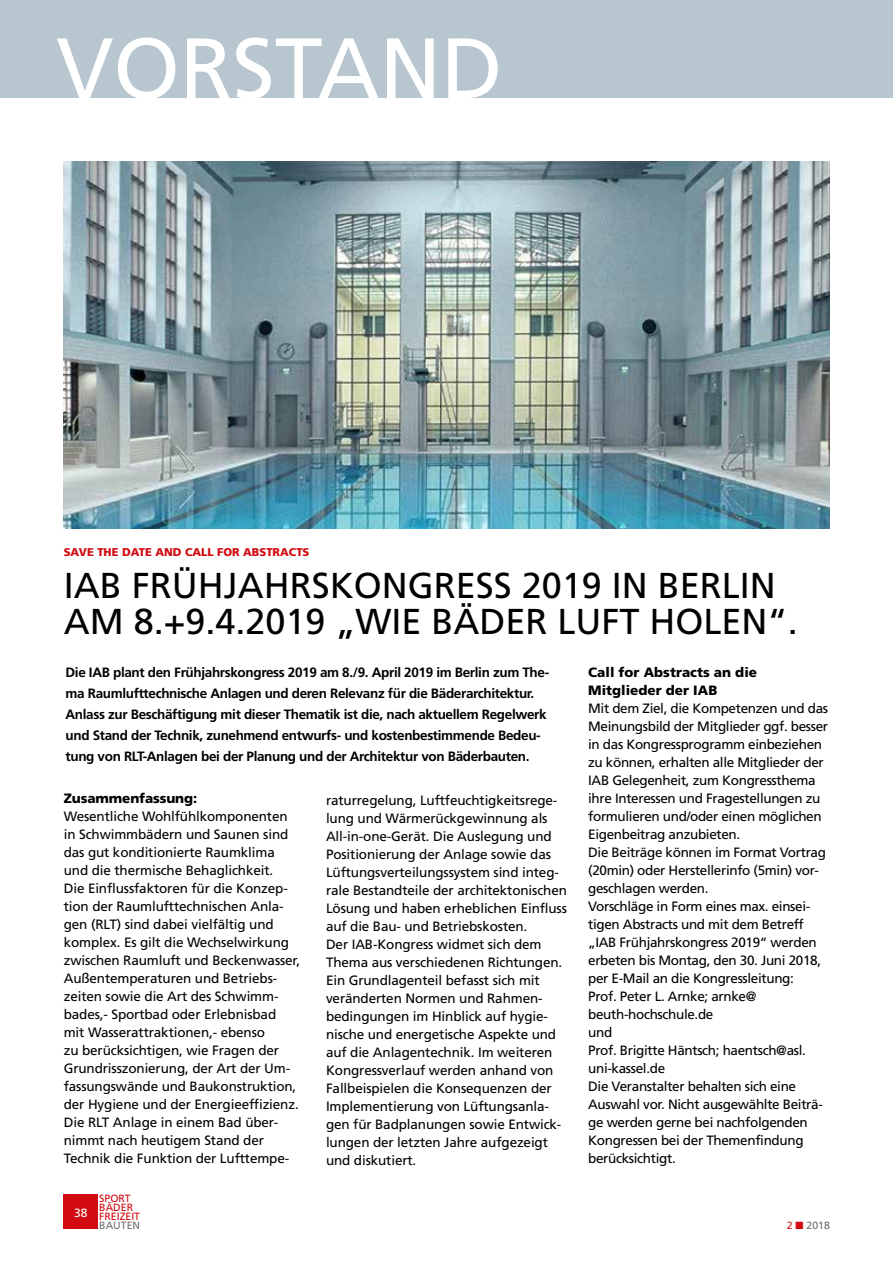
<style>
.page{position:relative;width:893px;height:1263px;background:#fff}
.page>*{position:absolute;margin:0;border:0;box-sizing:border-box;transform-origin:0 0}
.t1{font:85.5px "Frutiger LT Std";color:#fff}
.t2{font:36px/36px "Frutiger LT Std";color:#000}
.t3{font:13.5px/18px "Frutiger LT Std";letter-spacing:-.01em;color:#000}
.t4{font:700 13.5px/21px "Frutiger LT Std";letter-spacing:-.025em;color:#000}
.t5{font:900 13.5px/18px "Frutiger LT Std";color:#000}
.t6{font:12px "Frutiger LT Std";color:#fff}
.t7{font:900 11.25px "Frutiger LT Std";color:#d20a11}
.t8{font:10.5px/9px "Frutiger LT Std";color:#d20a11}
.t9{font:10.5px "Frutiger LT Std";color:#706f6f}
.s1{color:#d20a11}
</style>
<div class="page">
<div style="left:64px;top:1195px;width:34px;height:34px;background:#d20a11"></div>
<div style="left:0;top:0;width:893px;height:98px;background:#b7c6cf"></div>
<img style="left:64px;top:162px;width:765px;height:367px">
<h1 class="t1" style="left:56px;top:18px;width:448px">VORSTAND</h1>
<p class="t7" style="left:64px;top:545px;width:247px">SAVE THE DATE AND CALL FOR ABSTRACTS</p>
<h2 class="t2" style="left:64px;top:567px;width:735px">IAB FRÜHJAHRSKONGRESS 2019 IN BERLIN<br>AM 8.+9.4.2019 „WIE BÄDER LUFT HOLEN“.</h2>
<p class="t5" style="left:588px;top:663px;width:170px">Call for Abstracts an die<br>Mitglieder der IAB</p>
<p class="t3" style="left:588px;top:699px;width:241px">Mit dem Ziel, die Kompetenzen und das<br>Meinungsbild der Mitglieder ggf. besser in das Kongressprogramm einbeziehen zu können, erhalten alle Mitglieder der<br>IAB Gelegenheit, zum Kongressthema ihre Interessen und Fragestellungen zu formulieren und/oder einen möglichen<br>Eigenbeitrag anzubieten.<br>Die Beiträge können im Format Vortrag (20min) oder Herstellerinfo (5min) vor&shy;geschlagen werden.<br>Vorschläge in Form eines max. einsei&shy;tigen Abstracts und mit dem Betreff „IAB Frühjahrskongress 2019“ werden erbeten bis Montag, den 30. Juni 2018, per E-Mail an die Kongressleitung:<br>Prof. Peter L. Arnke; arnke@ beuth-hochschule.de<br>und<br>Prof. Brigitte Häntsch; haentsch@asl. uni-kassel.de<br>Die Veranstalter behalten sich eine<br>Auswahl vor. Nicht ausgewählte Beiträ&shy;ge werden gerne bei nachfolgenden<br>Kongressen bei der Themenfindung berücksichtigt.</p>
<p class="t4" style="left:66px;top:661px;width:485px">Die IAB plant den Frühjahrskongress 2019 am 8./9. April 2019 im Berlin zum The&shy;ma Raumlufttechnische Anlagen und deren Relevanz für die Bäderarchitektur.<br>Anlass zur Beschäftigung mit dieser Thematik ist die, nach aktuellem Regelwerk und Stand der Technik, zunehmend entwurfs- und kostenbestimmende Bedeu&shy;tung von RLT-Anlagen bei der Planung und der Architektur von Bäderbauten.</p>
<p class="t5" style="left:64px;top:790px;width:135px">Zusammenfassung:</p>
<p class="t3" style="left:64px;top:808px;width:238px">Wesentliche Wohlfühlkomponenten in Schwimmbädern und Saunen sind das gut konditionierte Raumklima und die thermische Behaglichkeit.<br>Die Einflussfaktoren für die Konzep&shy;tion der Raumlufttechnischen Anla&shy;gen (RLT) sind dabei vielfältig und komplex. Es gilt die Wechselwirkung zwischen Raumluft und Beckenwasser, Außentemperaturen und Betriebs&shy;zeiten sowie die Art des Schwimm&shy;bades,- Sportbad oder Erlebnisbad mit Wasserattraktionen,- ebenso<br>zu berücksichtigen, wie Fragen der Grundrisszonierung, der Art der Um&shy;fassungswände und Baukonstruktion, der Hygiene und der Energieeffizienz.<br>Die RLT Anlage in einem Bad über&shy;nimmt nach heutigem Stand der Technik die Funktion der Lufttempe-</p>
<p class="t3" style="left:326px;top:791px;width:242px">raturregelung, Luftfeuchtigkeitsrege&shy;lung und Wärmerückgewinnung als All-in-one-Gerät. Die Auslegung und Positionierung der Anlage sowie das Lüftungsverteilungssystem sind integ&shy;rale Bestandteile der architektonischen Lösung und haben erheblichen Einfluss auf die Bau- und Betriebskosten.<br>Der IAB-Kongress widmet sich dem Thema aus verschiedenen Richtungen.<br>Ein Grundlagenteil befasst sich mit veränderten Normen und Rahmen&shy;bedingungen im Hinblick auf hygie&shy;nische und energetische Aspekte und auf die Anlagentechnik. Im weiteren Kongressverlauf werden anhand von Fallbeispielen die Konsequenzen der Implementierung von Lüftungsanla&shy;gen für Badplanungen sowie Entwick&shy;lungen der letzten Jahre aufgezeigt und diskutiert.</p>
<p class="t6" style="left:74px;top:1205px;width:15px">38</p>
<p class="t8" style="left:99px;top:1194px;width:42px">SPORT<br>BÄDER<br>FREIZEIT</p>
<p class="t9" style="left:99px;top:1219px;width:42px">BAUTEN</p>
<p class="t9" style="left:787px;top:1219px;width:45px"><span class="s1">2</span> <span class="s1">■</span> 2018</p>
</div>
